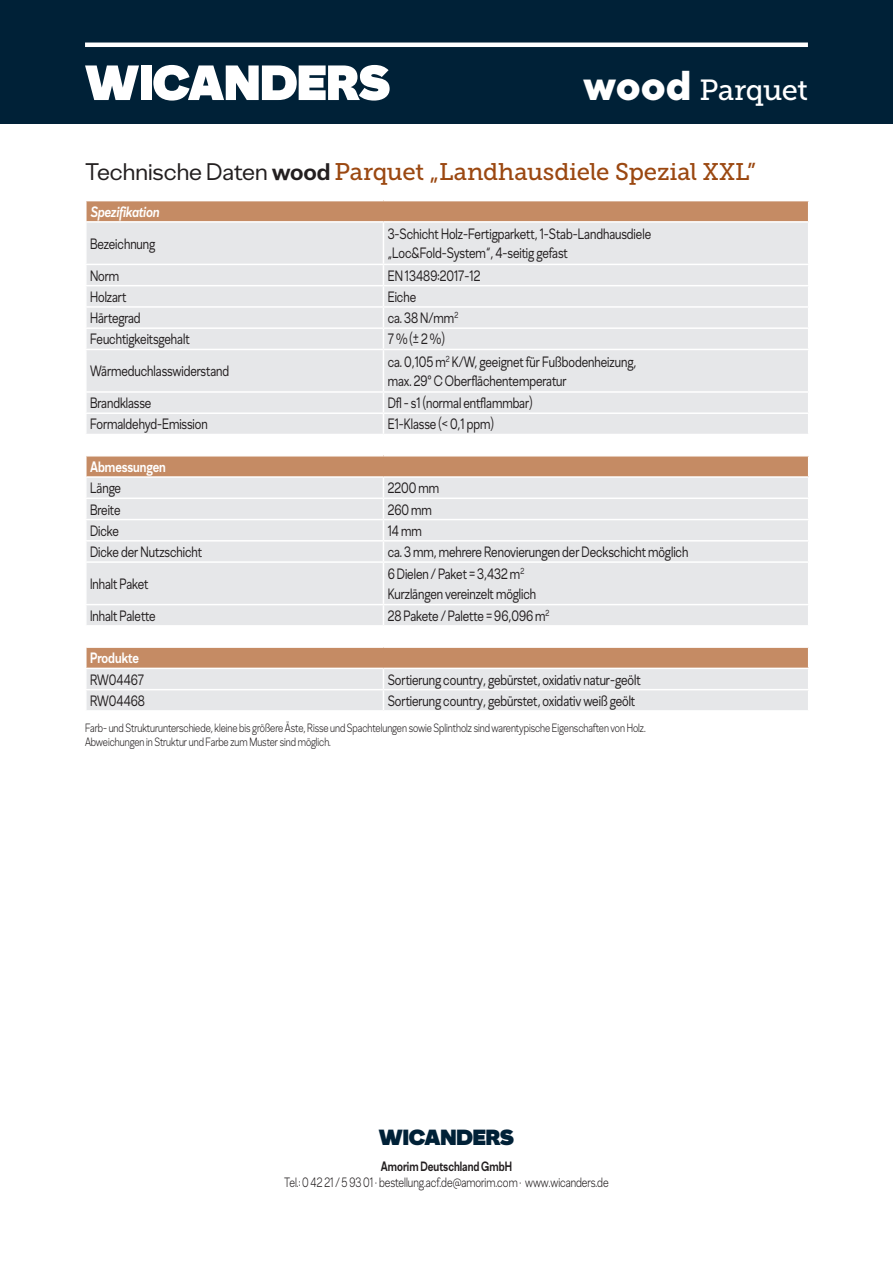
<style>
.page{position:relative;width:893px;height:1263px;background:#fff}
.page>*{position:absolute;margin:0;border:0;box-sizing:border-box;transform-origin:0 0}
.t1{font:54px "Amorim Sans Logo";letter-spacing:-.005em;color:#fff}
.t2{font:29.1px "Museo Slab 500";letter-spacing:-.015em;color:#fff}
.t3{font:24px "Museo Slab 500";letter-spacing:-.01em;color:#9b4811}
.t4{font:24px "Amorim Sans Logo";letter-spacing:-.01em;color:#002137}
.t5{font:15px/19.2px "Amorim Sans";color:#231f20;scale:.8 1}
.t6{font:700 15px "Amorim Sans";color:#fff;scale:.8 1}
.t7{font:italic 700 15px "Amorim Sans";color:#fff;scale:.8 1}
.t8{font:300 13.5px "Amorim Sans";color:#231f20;scale:.78 1}
.t9{font:700 13.5px "Amorim Sans";color:#231f20;scale:.78 1}
.t10{font:300 12px/14.4px "Amorim Sans";color:#231f20;scale:.8 1}
.s1{font-family:"TT Norms";font-weight:800;font-size:41.7px}
.s2{font-family:"Amorim Sans";color:#231f20}
.s3{font-family:"Amorim Sans";font-weight:700;color:#231f20}
</style>
<div class="page">
<div style="left:86px;top:201px;width:723px;height:21px;background:#c58b64"></div>
<div style="left:87px;top:223px;width:721px;height:211px;background:#e6e7e9"></div>
<hr style="left:85px;top:201px;width:2px;height:20px;background:#fff">
<hr style="left:85px;top:221px;width:298px;height:2px;background:#fff">
<hr style="left:383px;top:221px;width:426px;height:2px;background:#fff">
<hr style="left:383px;top:223px;width:1px;height:41px;background:#fff">
<hr style="left:85px;top:264px;width:298px;height:1px;background:#fff">
<hr style="left:383px;top:264px;width:426px;height:1px;background:#fff">
<hr style="left:85px;top:285px;width:298px;height:1px;background:#fff">
<hr style="left:383px;top:285px;width:426px;height:1px;background:#fff">
<hr style="left:85px;top:306px;width:298px;height:2px;background:#fff">
<svg style="left:86px;top:308px;width:1px;height:19px"></svg>
<hr style="left:383px;top:306px;width:426px;height:2px;background:#fff">
<hr style="left:85px;top:327px;width:298px;height:2px;background:#fff">
<hr style="left:383px;top:327px;width:426px;height:2px;background:#fff">
<svg style="left:383px;top:265px;width:1px;height:84px"></svg>
<hr style="left:85px;top:349px;width:298px;height:1px;background:#fff">
<hr style="left:383px;top:349px;width:426px;height:1px;background:#fff">
<hr style="left:383px;top:350px;width:1px;height:41px;background:#fff">
<hr style="left:85px;top:391px;width:298px;height:2px;background:#fff">
<svg style="left:86px;top:393px;width:1px;height:19px"></svg>
<hr style="left:383px;top:391px;width:426px;height:2px;background:#fff">
<hr style="left:85px;top:412px;width:298px;height:2px;background:#fff">
<hr style="left:383px;top:412px;width:426px;height:2px;background:#fff">
<svg style="left:383px;top:393px;width:1px;height:41px"></svg>
<svg style="left:808px;top:201px;width:1px;height:20px"></svg>
<div style="left:86px;top:456px;width:723px;height:21px;background:#c58b64"></div>
<div style="left:87px;top:478px;width:721px;height:147px;background:#e6e7e9"></div>
<hr style="left:85px;top:456px;width:2px;height:20px;background:#fff">
<hr style="left:85px;top:476px;width:298px;height:2px;background:#fff">
<svg style="left:86px;top:478px;width:1px;height:19px"></svg>
<hr style="left:383px;top:476px;width:426px;height:2px;background:#fff">
<hr style="left:85px;top:497px;width:298px;height:2px;background:#fff">
<hr style="left:383px;top:497px;width:426px;height:2px;background:#fff">
<hr style="left:85px;top:519px;width:298px;height:1px;background:#fff">
<hr style="left:383px;top:519px;width:426px;height:1px;background:#fff">
<hr style="left:85px;top:540px;width:298px;height:2px;background:#fff">
<svg style="left:86px;top:542px;width:1px;height:19px"></svg>
<hr style="left:383px;top:540px;width:426px;height:2px;background:#fff">
<svg style="left:383px;top:478px;width:1px;height:83px"></svg>
<hr style="left:85px;top:561px;width:298px;height:2px;background:#fff">
<hr style="left:383px;top:561px;width:426px;height:2px;background:#fff">
<hr style="left:383px;top:563px;width:1px;height:41px;background:#fff">
<hr style="left:85px;top:604px;width:298px;height:1px;background:#fff">
<hr style="left:383px;top:604px;width:426px;height:1px;background:#fff">
<svg style="left:383px;top:605px;width:1px;height:20px"></svg>
<svg style="left:808px;top:456px;width:1px;height:21px"></svg>
<svg style="left:86px;top:648px;width:723px;height:62px;background:#dccbc0"></svg>
<div style="left:0;top:0;width:893px;height:123px;background:#002137"></div>
<hr style="left:85px;top:43px;width:723px;height:4px;background:#fff">
<h1 class="t1" style="left:85px;top:50px;width:307px">WICANDERS</h1>
<h2 class="t2" style="left:584px;top:73px;width:226px"><span class="s1">wood</span> Parquet</h2>
<h3 class="t3" style="left:85px;top:158px;width:672px"><span class="s2">Technische Daten</span> <span class="s3">wood</span> Parquet „Landhausdiele Spezial XXL”</h3>
<p class="t7" style="left:90px;top:202px;width:88px">Spezifikation</p>
<p class="t5" style="left:90px;top:234px;width:83px">Bezeichnung</p>
<p class="t5" style="left:388px;top:224px;width:331px">3-Schicht Holz-Fertigparkett, 1-Stab-Landhausdiele „Loc&amp;Fold-System“, 4-seitig gefast</p>
<p class="t5" style="left:90px;top:266px;width:38px">Norm</p>
<p class="t5" style="left:388px;top:266px;width:117px">EN 13489:2017-12</p>
<p class="t5" style="left:90px;top:287px;width:47px">Holzart</p>
<p class="t5" style="left:388px;top:287px;width:37px">Eiche</p>
<p class="t5" style="left:90px;top:308px;width:65px">Härtegrad</p>
<p class="t5" style="left:388px;top:308px;width:90px">ca. 38 N/mm<sup>2</sup></p>
<p class="t5" style="left:90px;top:329px;width:126px">Feuchtigkeitsgehalt</p>
<p class="t5" style="left:388px;top:329px;width:73px">7 % (± 2 %)</p>
<p class="t5" style="left:90px;top:361px;width:175px">Wärmeduchlasswiderstand</p>
<p class="t5" style="left:388px;top:352px;width:312px">ca. 0,105 m<sup>2</sup> K/W, geeignet für Fußbodenheizung, max. 29° C Oberflächentemperatur</p>
<p class="t5" style="left:90px;top:393px;width:78px">Brandklasse</p>
<p class="t5" style="left:388px;top:393px;width:183px">Dfl - s1 (normal entflammbar)</p>
<p class="t5" style="left:90px;top:414px;width:149px">Formaldehyd-Emission</p>
<p class="t5" style="left:388px;top:414px;width:134px">E1-Klasse (&lt; 0,1 ppm)</p>
<p class="t6" style="left:90px;top:457px;width:96px">Abmessungen</p>
<p class="t5" style="left:90px;top:478px;width:40px">Länge</p>
<p class="t5" style="left:388px;top:478px;width:66px">2200 mm</p>
<p class="t5" style="left:90px;top:499px;width:40px">Breite</p>
<p class="t5" style="left:388px;top:499px;width:57px">260 mm</p>
<p class="t5" style="left:90px;top:521px;width:38px">Dicke</p>
<p class="t5" style="left:388px;top:521px;width:44px">14 mm</p>
<p class="t5" style="left:90px;top:542px;width:142px">Dicke der Nutzschicht</p>
<p class="t5" style="left:388px;top:542px;width:377px">ca. 3 mm, mehrere Renovierungen der Deckschicht möglich</p>
<p class="t5" style="left:90px;top:574px;width:75px">Inhalt Paket</p>
<p class="t5" style="left:388px;top:564px;width:187px">6 Dielen / Paket = 3,432 m<sup>2<br></sup>Kurzlängen vereinzelt möglich</p>
<p class="t5" style="left:90px;top:606px;width:84px">Inhalt Palette</p>
<p class="t5" style="left:388px;top:606px;width:204px">28 Pakete / Palette = 96,096 m<sup>2</sup></p>
<p class="t6" style="left:90px;top:649px;width:63px">Produkte</p>
<p class="t5" style="left:90px;top:669px;width:69px">RW04467</p>
<p class="t5" style="left:388px;top:669px;width:318px">Sortierung country, gebürstet, oxidativ natur-geölt</p>
<p class="t5" style="left:90px;top:691px;width:70px">RW04468</p>
<p class="t5" style="left:388px;top:691px;width:311px">Sortierung country, gebürstet, oxidativ weiß geölt</p>
<p class="t10" style="left:85px;top:720px;width:702px">Farb- und Strukturunterschiede, kleine bis größere Äste, Risse und Spachtelungen sowie Splintholz sind warentypische Eigenschaften von Holz.<br>Abweichungen in Struktur und Farbe zum Muster sind möglich.</p>
<h3 class="t4" style="left:379px;top:1123px;width:137px">WICANDERS</h3>
<p class="t9" style="left:381px;top:1158px;width:170px">Amorim Deutschland GmbH</p>
<p class="t8" style="left:284px;top:1174px;width:417px">Tel.: 0 42 21 / 5 93 01 · bestellung.acf.de@amorim.com · www.wicanders.de</p>
</div>
